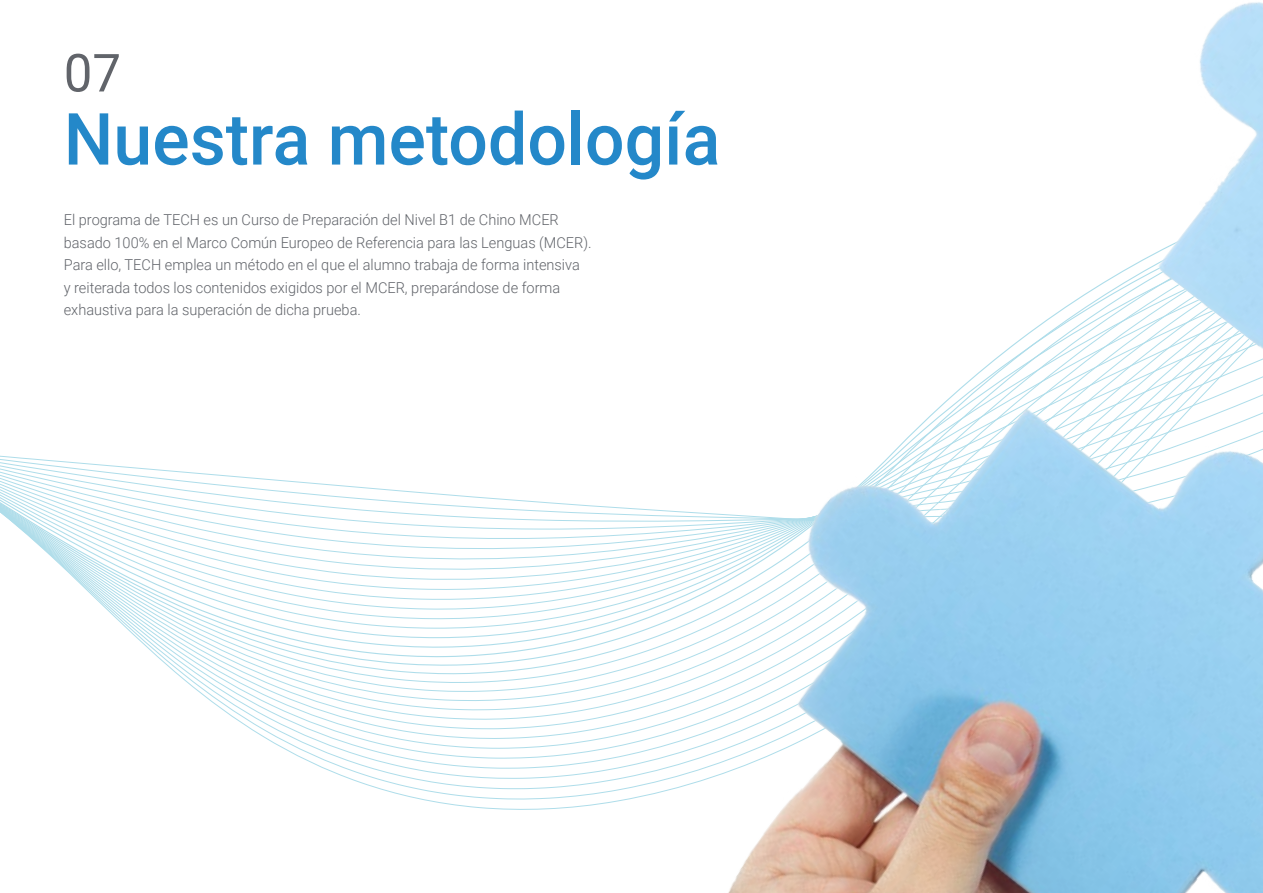
<style>
.page{position:relative;width:1263px;height:893px;background:#fff}
.page>*{position:absolute;margin:0;border:0;box-sizing:border-box;transform-origin:0 0}
.t1{font:500 72px "Roboto";color:#2488c9}
.t2{font:52.5px "Roboto";color:#61646a}
.t3{font:300 15px/22.5px "Roboto";color:#61646a}
</style>
<div class="page">
<svg style="left:0;top:455px;width:526px;height:355px"></svg>
<img style="left:526px;top:2px;width:737px;height:891px">
<h2 class="t2" style="left:64px;top:36px;width:59px">07</h2>
<h1 class="t1" style="left:64px;top:89px;width:658px">Nuestra metodología</h1>
<p class="t3" style="left:64px;top:208px;width:529px">El programa de TECH es un Curso de Preparación del Nivel B1 de Chino MCER basado 100% en el Marco Común Europeo de Referencia para las Lenguas (MCER).<br>Para ello, TECH emplea un método en el que el alumno trabaja de forma intensiva<br>y reiterada todos los contenidos exigidos por el MCER, preparándose de forma exhaustiva para la superación de dicha prueba.</p>
</div>
